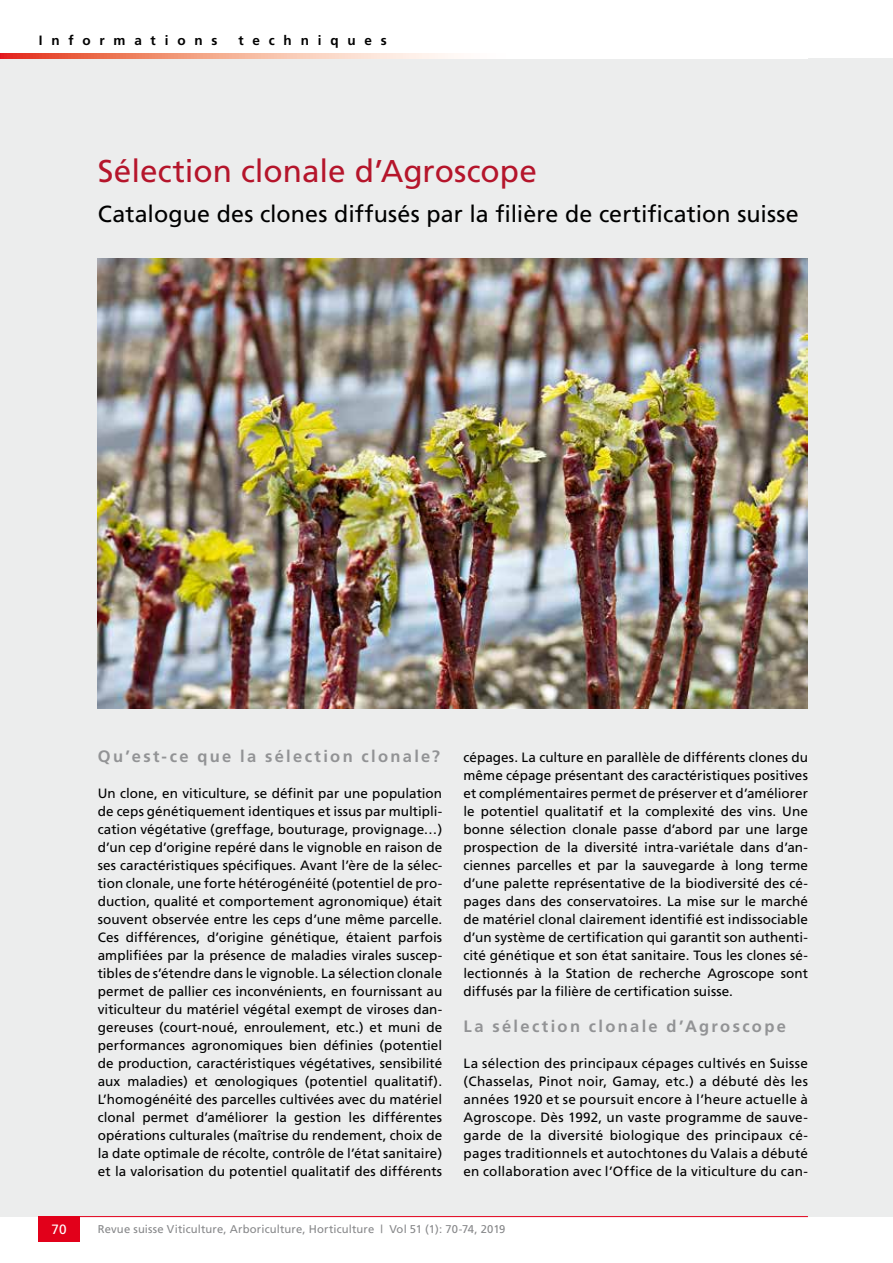
<style>
.page{position:relative;width:893px;height:1263px;background:#fff}
.page>*{position:absolute;margin:0;border:0;box-sizing:border-box;transform-origin:0 0}
.t1{font:31.5px "Frutiger";color:#b5152b}
.t2{font:23.25px "Frutiger";letter-spacing:.005em;color:#000}
.t3{font:700 16.5px "Frutiger";letter-spacing:.14em;color:#929395}
.t4{font:13.5px/18px "Frutiger";letter-spacing:.005em;color:#000;text-align:justify}
.t5{font:700 13.5px "Frutiger";letter-spacing:.655em;color:#000}
.t6{font:13.5px "Frutiger";color:#fff}
.t7{font:11.25px "Frutiger";letter-spacing:.015em;color:#87888a}
</style>
<div class="page">
<div style="left:0;top:58px;width:893px;height:1158px;background:#eceded"></div>
<svg style="left:0;top:54px;width:451px;height:4px;background:#f3a48f"></svg>
<hr style="left:38px;top:1216px;width:770px;height:1px;background:#e2001a">
<div style="left:38px;top:1216px;width:42px;height:26px;background:#e2001a"></div>
<img style="left:98px;top:258px;width:710px;height:450px">
<p class="t5" style="left:39px;top:32px;width:180px">Informations</p>
<p class="t5" style="left:238px;top:32px;width:150px">techniques</p>
<h1 class="t1" style="left:98px;top:152px;width:441px">Sélection clonale d’Agroscope</h1>
<h2 class="t2" style="left:98px;top:200px;width:702px">Catalogue des clones diffusés par la filière de certification suisse</h2>
<p class="t3" style="left:98px;top:747px;width:344px">Qu’est-ce que la sélection clonale?</p>
<p class="t4" style="left:98px;top:784px;width:346px">Un clone, en viticulture, se définit par une population de ceps génétiquement identiques et issus par multipli&shy;cation végétative (greffage, bouturage, provignage…) d’un cep d’origine repéré dans le vignoble en raison de ses caractéristiques spécifiques. Avant l’ère de la sélec&shy;tion clonale, une forte hétérogénéité (potentiel de pro&shy;duction, qualité et comportement agronomique) était souvent observée entre les ceps d’une même parcelle.<br>Ces différences, d’origine génétique, étaient parfois amplifiées par la présence de maladies virales suscep&shy;tibles de s’étendre dans le vignoble. La sélection clonale permet de pallier ces inconvénients, en fournissant au viticulteur du matériel végétal exempt de viroses dan&shy;gereuses (court-noué, enroulement, etc.) et muni de performances agronomiques bien définies (potentiel de production, caractéristiques végétatives, sensibilité aux maladies) et œnologiques (potentiel qualitatif).<br>L’homogénéité des parcelles cultivées avec du matériel clonal permet d’améliorer la gestion les différentes opérations culturales (maîtrise du rendement, choix de la date optimale de récolte, contrôle de l’état sanitaire) et la valorisation du potentiel qualitatif des différents</p>
<p class="t4" style="left:463px;top:748px;width:346px">cépages. La culture en parallèle de différents clones du même cépage présentant des caractéristiques positives et complémentaires permet de préserver et d’améliorer le potentiel qualitatif et la complexité des vins. Une bonne sélection clonale passe d’abord par une large prospection de la diversité intra-variétale dans d’an&shy;ciennes parcelles et par la sauvegarde à long terme d’une palette représentative de la biodiversité des cé&shy;pages dans des conservatoires. La mise sur le marché de matériel clonal clairement identifié est indissociable d’un système de certification qui garantit son authenti&shy;cité génétique et son état sanitaire. Tous les clones sé&shy;lectionnés à la Station de recherche Agroscope sont diffusés par la filière de certification suisse.</p>
<p class="t3" style="left:463px;top:1017px;width:324px">La sélection clonale d’Agroscope</p>
<p class="t4" style="left:463px;top:1054px;width:346px">La sélection des principaux cépages cultivés en Suisse (Chasselas, Pinot noir, Gamay, etc.) a débuté dès les années 1920 et se poursuit encore à l’heure actuelle à Agroscope. Dès 1992, un vaste programme de sauve&shy;garde de la diversité biologique des principaux cé&shy;pages traditionnels et autochtones du Valais a débuté en collaboration avec l’Office de la viticulture du can-</p>
<p class="t6" style="left:51px;top:1221px;width:17px">70</p>
<p class="t7" style="left:98px;top:1223px;width:409px">Revue suisse Viticulture, Arboriculture, Horticulture | Vol 51 (1): 70-74, 2019</p>
</div>
